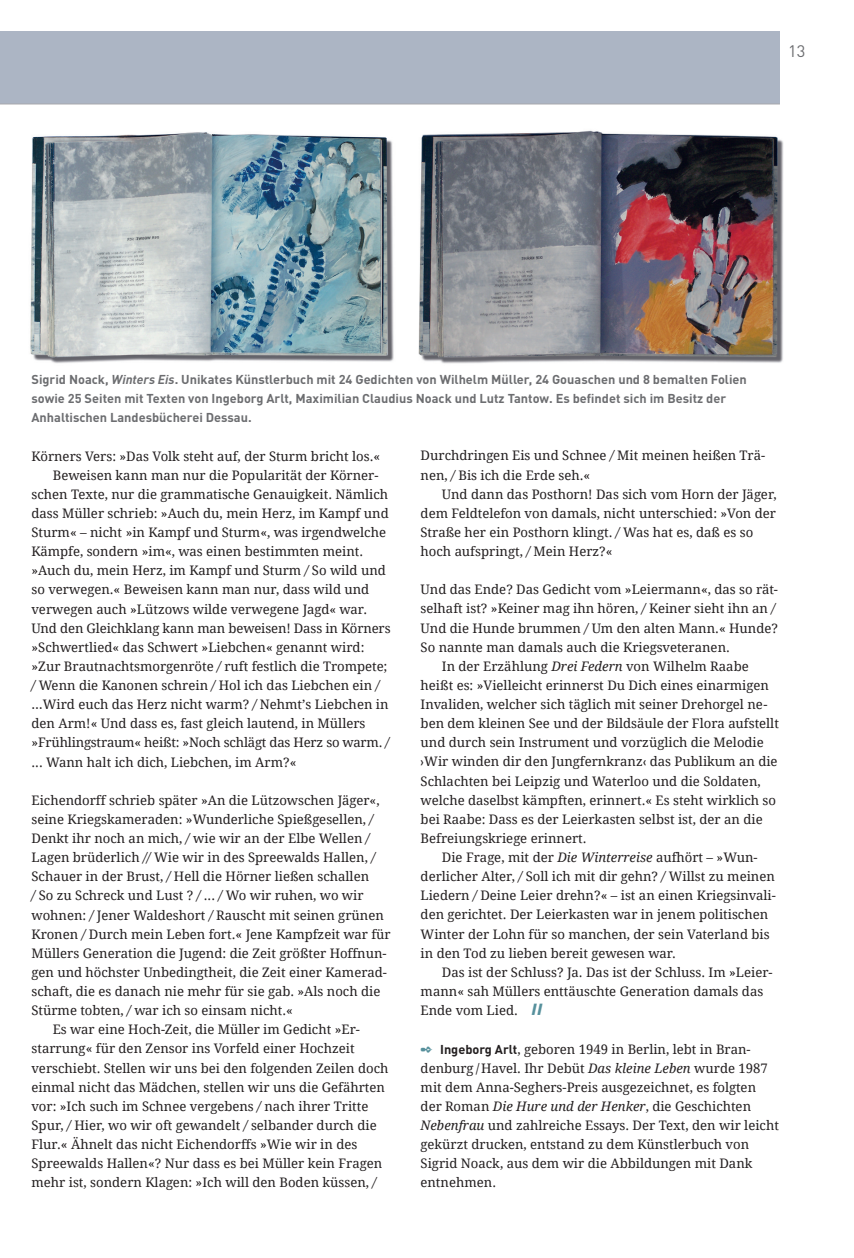
<style>
.page{position:relative;width:854px;height:1258px;background:#fff}
.page>*{position:absolute;margin:0;border:0;box-sizing:border-box;transform-origin:0 0}
.t1{font:16.5px "DINOT";color:#6c6d70}
.t2{font:italic 900 15px "Frutiger BQ";color:#56909c}
.t3{font:13.2px/19px "Droid Serif";color:#231f20}
.t4{font:700 12.75px/19.2px "DINOT";color:#6c6d70}
.s1{font-style:italic}
.s2{font-family:"Univers"}
.s3{font-family:"DINOT";font-weight:700;font-size:12.75px}
</style>
<div class="page">
<div style="left:0;top:32px;width:780px;height:72px;background:#acb5c4"></div>
<hr style="left:0;top:104px;width:780px;height:1px;background:#a8a9ad">
<img style="left:30px;top:132px;width:364px;height:231px">
<img style="left:418px;top:130px;width:365px;height:234px">
<p class="t1" style="left:788px;top:40px;width:19px">13</p>
<p class="t4" style="left:31px;top:369px;width:717px">Sigrid Noack, <span class="s1">Winters Eis</span>. Unikates Künstlerbuch mit 24 Gedichten von Wilhelm Müller, 24 Gouaschen und 8 bemalten Folien sowie 25 Seiten mit Texten von Ingeborg Arlt, Maximilian Claudius Noack und Lutz Tantow. Es befindet sich im Besitz der<br>Anhaltischen Landesbücherei Dessau.</p>
<p class="t3" style="left:31px;top:446px;width:350px">Körners Vers: »Das Volk steht auf, der Sturm bricht los.«</p>
<p class="t3" style="left:53px;top:465px;width:327px">Beweisen kann man nur die Popularität der Körner-</p>
<p class="t3" style="left:31px;top:485px;width:358px">schen Texte, nur die grammatische Genauigkeit. Nämlich</p>
<p class="t3" style="left:31px;top:504px;width:359px">dass Müller schrieb: »Auch du, mein Herz, im Kampf und</p>
<p class="t3" style="left:31px;top:523px;width:356px">Sturm« – nicht »in Kampf und Sturm«, was irgendwelche</p>
<p class="t3" style="left:31px;top:542px;width:333px">Kämpfe, sondern »im«, was einen bestimmten meint.</p>
<p class="t3" style="left:31px;top:561px;width:356px">»Auch du, mein Herz, im Kampf und Sturm <span class="s1">/</span> So wild und</p>
<p class="t3" style="left:31px;top:580px;width:339px">so verwegen.« Beweisen kann man nur, dass wild und</p>
<p class="t3" style="left:31px;top:599px;width:337px">verwegen auch »Lützows wilde verwegene Jagd« war.</p>
<p class="t3" style="left:31px;top:618px;width:361px">Und den Gleichklang kann man beweisen! Dass in Körners</p>
<p class="t3" style="left:31px;top:638px;width:334px">»Schwertlied« das Schwert »Liebchen« genannt wird:</p>
<p class="t3" style="left:31px;top:657px;width:357px">»Zur Brautnachtsmorgenröte <span class="s1">/</span> ruft festlich die Trompete;</p>
<p class="t3" style="left:31px;top:676px;width:349px"><span class="s1">/</span> Wenn die Kanonen schrein <span class="s1">/</span> Hol ich das Liebchen ein <span class="s1">/</span></p>
<p class="t3" style="left:31px;top:695px;width:359px">…Wird euch das Herz nicht warm? <span class="s1">/</span> Nehmt’s Liebchen in</p>
<p class="t3" style="left:31px;top:714px;width:335px">den Arm!« Und dass es, fast gleich lautend, in Müllers</p>
<p class="t3" style="left:31px;top:733px;width:359px">»Frühlingstraum« heißt: »Noch schlägt das Herz so warm. <span class="s1">/</span></p>
<p class="t3" style="left:31px;top:752px;width:266px">... Wann halt ich dich, Liebchen, im Arm?«</p>
<p class="t3" style="left:31px;top:791px;width:350px">Eichendorff schrieb später »An die Lützowschen Jäger«,</p>
<p class="t3" style="left:31px;top:810px;width:343px">seine Kriegskameraden: »Wunderliche Spießgesellen, <span class="s1">/</span></p>
<p class="t3" style="left:31px;top:829px;width:340px">Denkt ihr noch an mich, <span class="s1">/</span> wie wir an der Elbe Wellen <span class="s1">/</span></p>
<p class="t3" style="left:31px;top:848px;width:345px">Lagen brüderlich <span class="s1">//</span> Wie wir in des Spreewalds Hallen, <span class="s1">/</span></p>
<p class="t3" style="left:31px;top:867px;width:339px">Schauer in der Brust, <span class="s1">/</span> Hell die Hörner ließen schallen</p>
<p class="t3" style="left:31px;top:886px;width:334px"><span class="s1">/</span> So zu Schreck und Lust ? <span class="s1">/</span> ... <span class="s1">/</span> Wo wir ruhen, wo wir</p>
<p class="t3" style="left:31px;top:905px;width:354px">wohnen: <span class="s1">/</span> Jener Waldeshort <span class="s1">/</span> Rauscht mit seinen grünen</p>
<p class="t3" style="left:31px;top:924px;width:361px">Kronen <span class="s1">/</span> Durch mein Leben fort.« Jene Kampfzeit war für</p>
<p class="t3" style="left:31px;top:944px;width:357px">Müllers Generation die Jugend: die Zeit größter Hoffnun-</p>
<p class="t3" style="left:31px;top:963px;width:357px">gen und höchster Unbedingtheit, die Zeit einer Kamerad-</p>
<p class="t3" style="left:31px;top:982px;width:350px">schaft, die es danach nie mehr für sie gab. »Als noch die</p>
<p class="t3" style="left:31px;top:1001px;width:263px">Stürme tobten, <span class="s1">/</span> war ich so einsam nicht.«</p>
<p class="t3" style="left:53px;top:1020px;width:309px">Es war eine Hoch-Zeit, die Müller im Gedicht »Er-</p>
<p class="t3" style="left:31px;top:1039px;width:325px">starrung« für den Zensor ins Vorfeld einer Hochzeit</p>
<p class="t3" style="left:31px;top:1058px;width:359px">verschiebt. Stellen wir uns bei den folgenden Zeilen doch</p>
<p class="t3" style="left:31px;top:1077px;width:355px">einmal nicht das Mädchen, stellen wir uns die Gefährten</p>
<p class="t3" style="left:31px;top:1097px;width:338px">vor: »Ich such im Schnee vergebens <span class="s1">/</span> nach ihrer Tritte</p>
<p class="t3" style="left:31px;top:1116px;width:347px">Spur, <span class="s1">/</span> Hier, wo wir oft gewandelt <span class="s1">/</span> selbander durch die</p>
<p class="t3" style="left:31px;top:1135px;width:327px">Flur.« Ähnelt das nicht Eichendorffs »Wie wir in des</p>
<p class="t3" style="left:31px;top:1154px;width:352px">Spreewalds Hallen«? Nur dass es bei Müller kein Fragen</p>
<p class="t3" style="left:31px;top:1173px;width:346px">mehr ist, sondern Klagen: »Ich will den Boden küssen, <span class="s1">/</span></p>
<p class="t3" style="left:421px;top:446px;width:346px">Durchdringen Eis und Schnee <span class="s1">/</span> Mit meinen heißen Trä&shy;nen, <span class="s1">/</span> Bis ich die Erde seh.«</p>
<p class="t3" style="left:421px;top:484px;width:358px;text-indent:21px">Und dann das Posthorn! Das sich vom Horn der Jäger, dem Feldtelefon von damals, nicht unterschied: »Von der Straße her ein Posthorn klingt. <span class="s1">/</span> Was hat es, daß es so hoch aufspringt, <span class="s1">/</span> Mein Herz?«</p>
<p class="t3" style="left:421px;top:580px;width:359px">Und das Ende? Das Gedicht vom »Leiermann«, das so rät-</p>
<p class="t3" style="left:421px;top:599px;width:356px">selhaft ist? »Keiner mag ihn hören, <span class="s1">/</span> Keiner sieht ihn an <span class="s1">/</span></p>
<p class="t3" style="left:421px;top:618px;width:359px">Und die Hunde brummen <span class="s1">/</span> Um den alten Mann.« Hunde?</p>
<p class="t3" style="left:421px;top:637px;width:311px">So nannte man damals auch die Kriegsveteranen.</p>
<p class="t3" style="left:442px;top:657px;width:308px">In der Erzählung <span class="s1">Drei Federn</span> von Wilhelm Raabe</p>
<p class="t3" style="left:421px;top:676px;width:350px">heißt es: »Vielleicht erinnerst Du Dich eines einarmigen</p>
<p class="t3" style="left:421px;top:695px;width:348px">Invaliden, welcher sich täglich mit seiner Drehorgel ne-</p>
<p class="t3" style="left:421px;top:714px;width:360px">ben dem kleinen See und der Bildsäule der Flora aufstellt</p>
<p class="t3" style="left:421px;top:733px;width:345px">und durch sein Instrument und vorzüglich die Melodie</p>
<p class="t3" style="left:421px;top:752px;width:358px"><span class="s2">›</span>Wir winden dir den Jungfernkranz<span class="s2">‹</span> das Publikum an die</p>
<p class="t3" style="left:421px;top:771px;width:342px">Schlachten bei Leipzig und Waterloo und die Soldaten,</p>
<p class="t3" style="left:421px;top:790px;width:357px">welche daselbst kämpften, erinnert.« Es steht wirklich so</p>
<p class="t3" style="left:421px;top:810px;width:344px">bei Raabe: Dass es der Leierkasten selbst ist, der an die</p>
<p class="t3" style="left:421px;top:829px;width:168px">Befreiungskriege erinnert.</p>
<p class="t3" style="left:442px;top:848px;width:317px">Die Frage, mit der <span class="s1">Die Winterreise</span> aufhört – »Wun-</p>
<p class="t3" style="left:421px;top:867px;width:356px">derlicher Alter, <span class="s1">/</span> Soll ich mit dir gehn? <span class="s1">/</span> Willst zu meinen</p>
<p class="t3" style="left:421px;top:886px;width:357px">Liedern <span class="s1">/</span> Deine Leier drehn?« – ist an einen Kriegsinvali-</p>
<p class="t3" style="left:421px;top:905px;width:349px">den gerichtet. Der Leierkasten war in jenem politischen</p>
<p class="t3" style="left:421px;top:924px;width:351px">Winter der Lohn für so manchen, der sein Vaterland bis</p>
<p class="t3" style="left:421px;top:943px;width:257px">in den Tod zu lieben bereit gewesen war.</p>
<p class="t3" style="left:442px;top:963px;width:332px">Das ist der Schluss? Ja. Das ist der Schluss. Im »Leier-</p>
<p class="t3" style="left:421px;top:982px;width:344px">mann« sah Müllers enttäuschte Generation damals das</p>
<p class="t3" style="left:421px;top:1001px;width:99px">Ende vom Lied.</p>
<p class="t2" style="left:532px;top:1001px;width:11px">ll</p>
<p class="t3" style="left:421px;top:1039px;width:360px;text-indent:20px"><span class="s3">Ingeborg Arlt</span>, geboren 1949 in Berlin, lebt in Bran&shy;denburg / Havel. Ihr Debüt <span class="s1">Das kleine Leben</span> wurde 1987 mit dem Anna-Seghers-Preis ausgezeichnet, es folgten der Roman <span class="s1">Die Hure und der Henker</span>, die Geschichten <span class="s1">Nebenfrau</span> und zahlreiche Essays. Der Text, den wir leicht gekürzt drucken, entstand zu dem Künstlerbuch von Sigrid Noack, aus dem wir die Abbildungen mit Dank entnehmen.</p>
</div>
